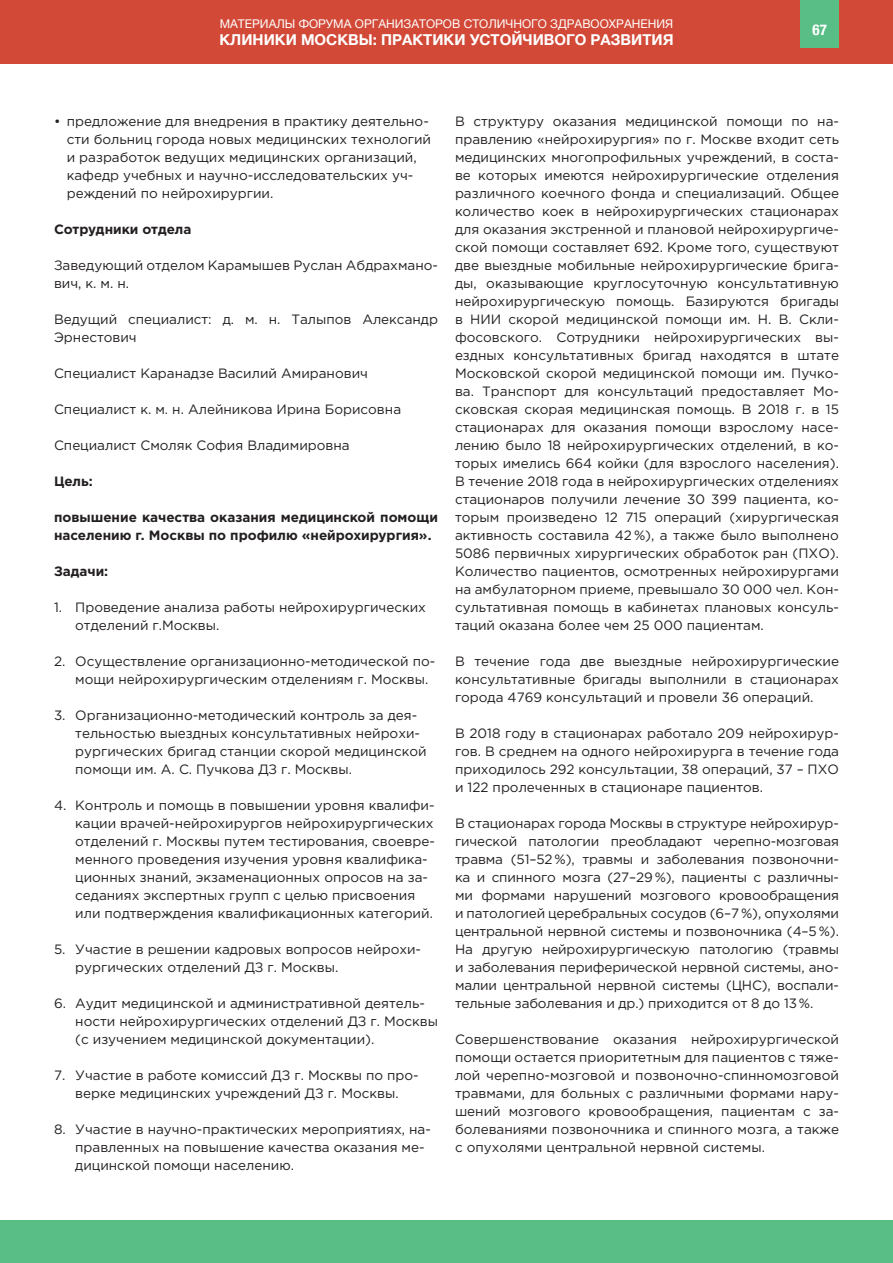
<style>
.page{position:relative;width:893px;height:1263px;background:#fff}
.page>*{position:absolute;margin:0;border:0;box-sizing:border-box;transform-origin:0 0}
.t1{font:700 15px "Helvetica Neue";color:#fff}
.t2{font:700 condensed 15px "Helvetica Neue";color:#fff}
.набор_2_колонки{font:13.5px/18px "Gotham Pro";color:#231f20}
.набор_2_колонки-2{font:700 13.5px/18px "Gotham Pro";color:#231f20}
.t3{font:12px "Helvetica Neue";color:#fff}
</style>
<div class="page">
<div style="left:0;top:1220px;width:893px;height:43px;background:#59be85"></div>
<div style="left:0;top:0;width:893px;height:64px;background:#d24937"></div>
<div style="left:801px;top:0;width:38px;height:48px;background:#59be85"></div>
<p class="t3" style="left:220px;top:16px;width:455px">МАТЕРИАЛЫ ФОРУМА ОРГАНИЗАТОРОВ СТОЛИЧНОГО ЗДРАВООХРАНЕНИЯ</p>
<p class="t1" style="left:219px;top:28px;width:456px">КЛИНИКИ МОСКВЫ: ПРАКТИКИ УСТОЙЧИВОГО РАЗВИТИЯ</p>
<p class="t2" style="left:813px;top:17px;width:16px">67</p>
<p class="набор_2_колонки" style="left:67px;top:112px;width:366px;text-indent:-13px">• предложение для внедрения в практику деятельно&shy;сти больниц города новых медицинских технологий и разработок ведущих медицинских организаций, кафедр учебных и научно-исследовательских уч&shy;реждений по нейрохирургии.</p>
<p class="набор_2_колонки-2" style="left:54px;top:220px;width:139px">Сотрудники отдела</p>
<p class="набор_2_колонки" style="left:54px;top:256px;width:385px">Заведующий отделом Карамышев Руслан Абдрахмано&shy;вич, к. м. н.</p>
<p class="набор_2_колонки" style="left:54px;top:310px;width:385px">Ведущий специалист: д. м. н. Талыпов Александр<br>Эрнестович</p>
<p class="набор_2_колонки" style="left:54px;top:364px;width:315px">Специалист Каранадзе Василий Амиранович</p>
<p class="набор_2_колонки" style="left:54px;top:400px;width:349px">Специалист к. м. н. Алейникова Ирина Борисовна</p>
<p class="набор_2_колонки" style="left:54px;top:436px;width:297px">Специалист Смоляк София Владимировна</p>
<p class="набор_2_колонки-2" style="left:54px;top:472px;width:40px">Цель:</p>
<p class="набор_2_колонки-2" style="left:54px;top:508px;width:385px">повышение качества оказания медицинской помощи населению г. Москвы по профилю «нейрохирургия».</p>
<p class="набор_2_колонки-2" style="left:54px;top:562px;width:56px">Задачи:</p>
<p class="набор_2_колонки" style="left:75px;top:598px;width:352px;text-indent:-21px">1. Проведение анализа работы нейрохирургических отделений г.Москвы.</p>
<p class="набор_2_колонки" style="left:75px;top:652px;width:362px;text-indent:-21px">2. Осуществление организационно-методической по&shy;мощи нейрохирургическим отделениям г. Москвы.</p>
<p class="набор_2_колонки" style="left:75px;top:706px;width:353px;text-indent:-21px">3. Организационно-методический контроль за дея&shy;тельностью выездных консультативных нейрохи&shy;рургических бригад станции скорой медицинской помощи им. А. С. Пучкова ДЗ г. Москвы.</p>
<p class="набор_2_колонки" style="left:75px;top:796px;width:361px;text-indent:-21px">4. Контроль и помощь в повышении уровня квалифи&shy;кации врачей-нейрохирургов нейрохирургических отделений г. Москвы путем тестирования, своевре&shy;менного проведения изучения уровня квалифика&shy;ционных знаний, экзаменационных опросов на за&shy;седаниях экспертных групп с целью присвоения или подтверждения квалификационных категорий.</p>
<p class="набор_2_колонки" style="left:75px;top:940px;width:347px;text-indent:-21px">5. Участие в решении кадровых вопросов нейрохи&shy;рургических отделений ДЗ г. Москвы.</p>
<p class="набор_2_колонки" style="left:75px;top:994px;width:364px;text-indent:-21px">6. Аудит медицинской и административной деятель&shy;ности нейрохирургических отделений ДЗ г. Москвы (с изучением медицинской документации).</p>
<p class="набор_2_колонки" style="left:54px;top:1066px;width:366px;text-align:center">7. Участие в работе комиссий ДЗ г. Москвы по про&shy;верке медицинских учреждений ДЗ г. Москвы.</p>
<p class="набор_2_колонки" style="left:75px;top:1120px;width:357px;text-indent:-21px">8. Участие в научно-практических мероприятиях, на&shy;правленных на повышение качества оказания ме&shy;дицинской помощи населению.</p>
<p class="набор_2_колонки" style="left:455px;top:112px;width:385px;text-align:justify">В структуру оказания медицинской помощи по на&shy;правлению «нейрохирургия» по г. Москве входит сеть медицинских многопрофильных учреждений, в соста&shy;ве которых имеются нейрохирургические отделения различного коечного фонда и специализаций. Общее количество коек в нейрохирургических стационарах для оказания экстренной и плановой нейрохирургиче&shy;ской помощи составляет 692. Кроме того, существуют две выездные мобильные нейрохирургические брига&shy;ды, оказывающие круглосуточную консультативную нейрохирургическую помощь. Базируются бригады в НИИ скорой медицинской помощи им. Н. В. Скли&shy;фосовского. Сотрудники нейрохирургических вы&shy;ездных консультативных бригад находятся в штате Московской скорой медицинской помощи им. Пучко&shy;ва. Транспорт для консультаций предоставляет Мо&shy;сковская скорая медицинская помощь. В 2018 г. в 15 стационарах для оказания помощи взрослому насе&shy;лению было 18 нейрохирургических отделений, в ко&shy;торых имелись 664 койки (для взрослого населения).<br>В течение 2018 года в нейрохирургических отделениях стационаров получили лечение 30 399 пациента, ко&shy;торым произведено 12 715 операций (хирургическая активность составила 42 %), а также было выполнено 5086 первичных хирургических обработок ран (ПХО).<br>Количество пациентов, осмотренных нейрохирургами на амбулаторном приеме, превышало 30 000 чел. Кон&shy;сультативная помощь в кабинетах плановых консуль&shy;таций оказана более чем 25 000 пациентам.</p>
<p class="набор_2_колонки" style="left:455px;top:652px;width:385px;text-align:justify">В течение года две выездные нейрохирургические консультативные бригады выполнили в стационарах города 4769 консультаций и провели 36 операций.</p>
<p class="набор_2_колонки" style="left:455px;top:724px;width:385px;text-align:justify">В 2018 году в стационарах работало 209 нейрохирур&shy;гов. В среднем на одного нейрохирурга в течение года приходилось 292 консультации, 38 операций, 37 – ПХО и 122 пролеченных в стационаре пациентов.</p>
<p class="набор_2_колонки" style="left:455px;top:814px;width:385px;text-align:justify">В стационарах города Москвы в структуре нейрохирур&shy;гической патологии преобладают черепно-мозговая травма (51–52 %), травмы и заболевания позвоночни&shy;ка и спинного мозга (27–29 %), пациенты с различны&shy;ми формами нарушений мозгового кровообращения и патологией церебральных сосудов (6–7 %), опухолями центральной нервной системы и позвоночника (4–5 %).<br>На другую нейрохирургическую патологию (травмы и заболевания периферической нервной системы, ано&shy;малии центральной нервной системы (ЦНС), воспали&shy;тельные заболевания и др.) приходится от 8 до 13 %.</p>
<p class="набор_2_колонки" style="left:455px;top:1030px;width:385px;text-align:justify">Совершенствование оказания нейрохирургической помощи остается приоритетным для пациентов с тяже&shy;лой черепно-мозговой и позвоночно-спинномозговой травмами, для больных с различными формами нару&shy;шений мозгового кровообращения, пациентам с за&shy;болеваниями позвоночника и спинного мозга, а также с опухолями центральной нервной системы.</p>
</div>
